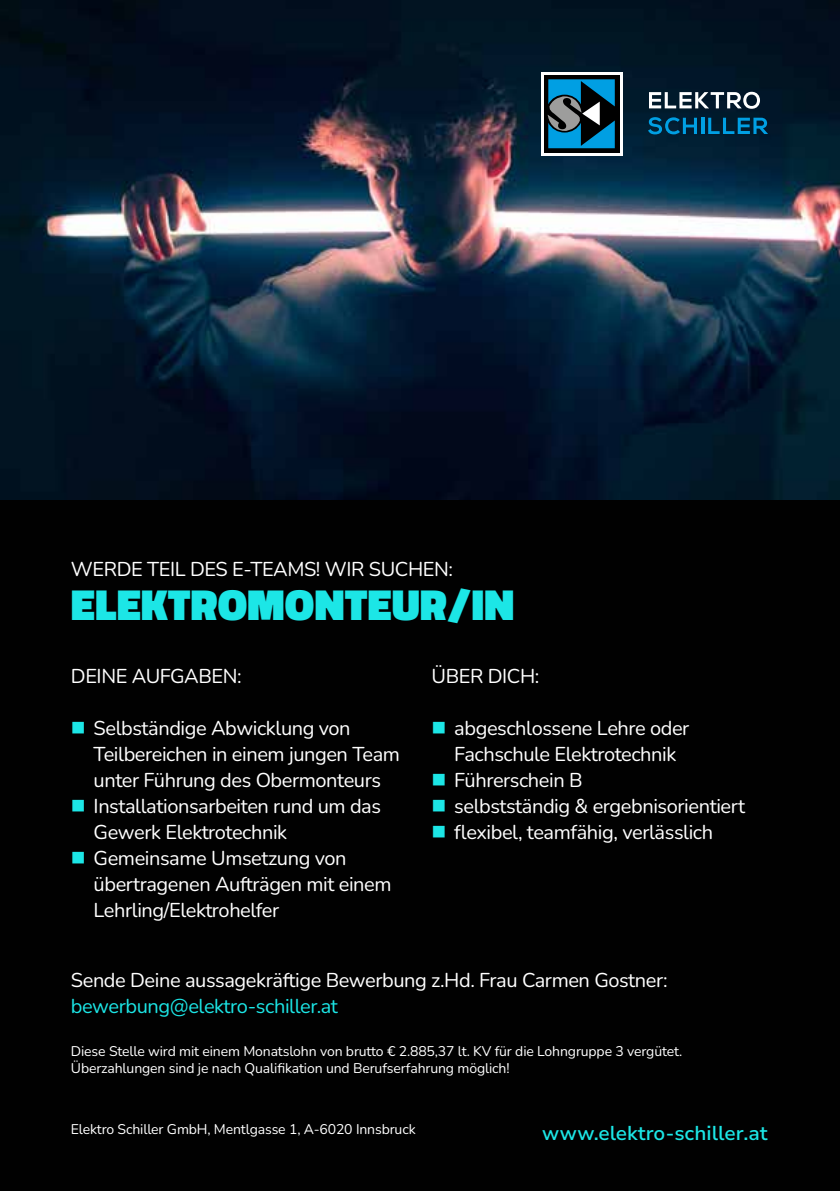
<style>
.page{position:relative;width:840px;height:1191px;background:#fff}
.page>*{position:absolute;margin:0;border:0;box-sizing:border-box;transform-origin:0 0}
.t1{font:900 44px "Titillium Web";color:#1ce6e6}
.t2{font:200 20px/26px "Nunito";letter-spacing:-.02em;color:#fff}
.t3{font:200 20px "Nunito";letter-spacing:-.02em;color:#1ce6e6}
.t4{font:600 20px "Nunito Sans 10 pt";color:#1ce6e6}
.t5{font:200 14px/16.8px "Nunito";letter-spacing:-.01em;color:#fff}
</style>
<div class="page">
<img style="left:0;top:0;width:839px;height:500px">
<div style="left:0;top:500px;width:839px;height:691px;background:#010101"></div>
<div style="left:540px;top:72px;width:81px;height:83px;background:linear-gradient(to right,#fff,#fff)"></div>
<svg style="left:648px;top:92px;width:111px;height:17px"></svg>
<svg style="left:647px;top:117px;width:49px;height:17px"></svg>
<hr style="left:700px;top:118px;width:3px;height:16px;background:#009fe3">
<svg style="left:707px;top:118px;width:60px;height:16px"></svg>
<div style="left:543px;top:75px;width:76px;height:78px;background:#000"></div>
<svg style="left:547px;top:79px;width:67px;height:69px"></svg>
<p class="t2" style="left:71px;top:556px;width:383px">WERDE TEIL DES E-TEAMS! WIR SUCHEN:</p>
<h1 class="t1" style="left:71px;top:573px;width:445px">ELEKTROMONTEUR/IN</h1>
<p class="t2" style="left:71px;top:662px;width:172px">DEINE AUFGABEN:</p>
<p class="t2" style="left:94px;top:714px;width:308px">Selbständige Abwicklung von<br>Teilbereichen in einem jungen Team unter Führung des Obermonteurs<br>Installationsarbeiten rund um das<br>Gewerk Elektrotechnik<br>Gemeinsame Umsetzung von übertragenen Aufträgen mit einem<br>Lehrling/Elektrohelfer</p>
<p class="t2" style="left:431px;top:662px;width:109px">ÜBER DICH:</p>
<p class="t2" style="left:454px;top:714px;width:292px">abgeschlossene Lehre oder<br>Fachschule Elektrotechnik<br>Führerschein B<br>selbstständig &amp; ergebnisorientiert flexibel, teamfähig, verlässlich</p>
<p class="t2" style="left:71px;top:966px;width:598px">Sende Deine aussagekräftige Bewerbung z.Hd. Frau Carmen Gostner:</p>
<p class="t3" style="left:71px;top:992px;width:268px">bewerbung@elektro-schiller.at</p>
<p class="t5" style="left:71px;top:1042px;width:612px">Diese Stelle wird mit einem Monatslohn von brutto € 2.885,37 lt. KV für die Lohngruppe 3 vergütet.<br>Überzahlungen sind je nach Qualifikation und Berufserfahrung möglich!</p>
<p class="t5" style="left:71px;top:1120px;width:346px">Elektro Schiller GmbH, Mentlgasse 1, A-6020 Innsbruck</p>
<p class="t4" style="left:541px;top:1119px;width:227px">www.elektro-schiller.at</p>
</div>
